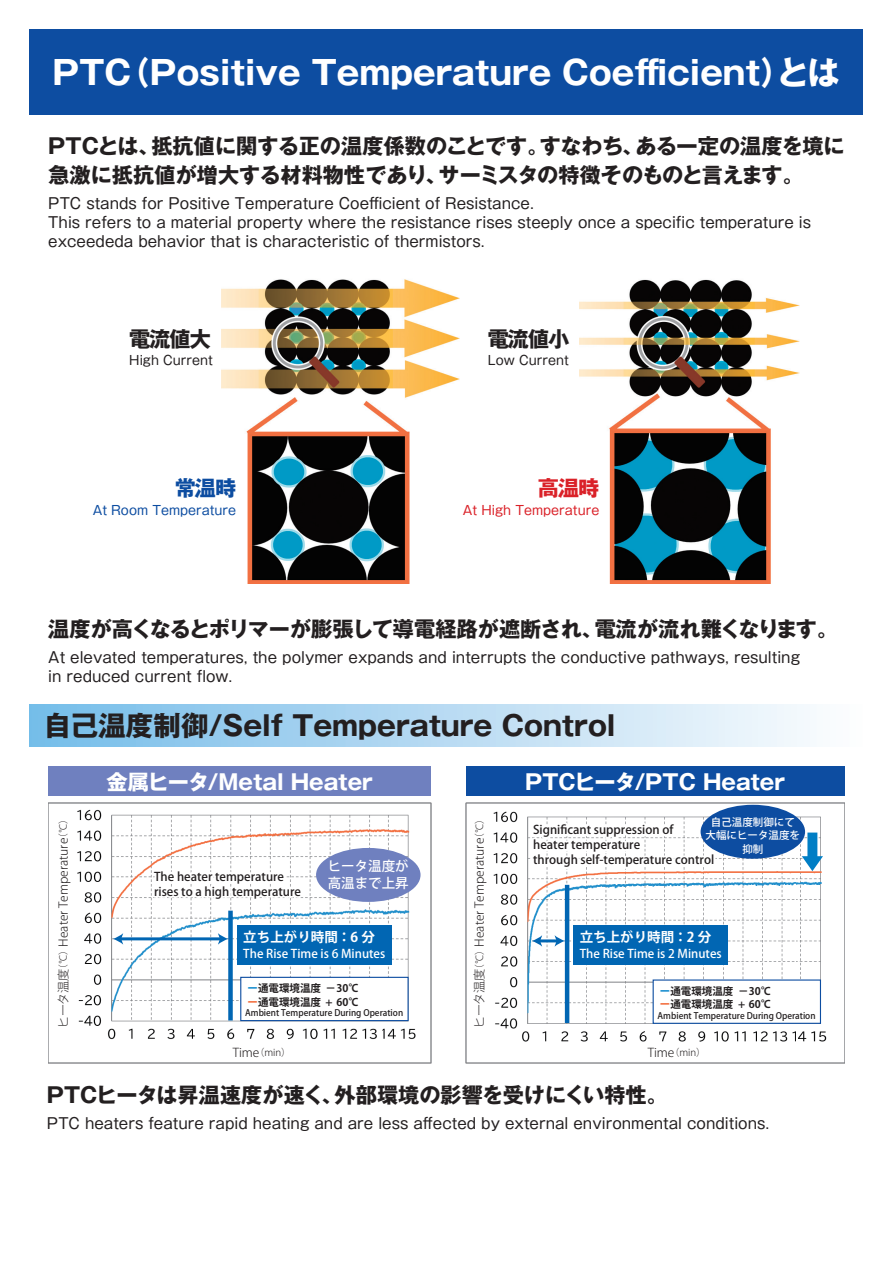
<style>
.page{position:relative;width:893px;height:1263px;background:#fff}
.page>*{position:absolute;margin:0;border:0;box-sizing:border-box;transform-origin:0 0}
.t1{font:700 33px "Gothic MB101 Pr 6";color:#fff}
.t2{font:700 27.6px "Gothic MB101 Pr 6";color:#231f20}
.t3{font:700 21.15px/28.7px "Gothic MB101 Pr 6";letter-spacing:-.005em;color:#231f20}
.t4{font:700 21.15px "Gothic MB101 Pr 6";color:#fff}
.t5{font:700 21.15px "Gothic MB101 Pr 6";color:#0d4da1}
.t6{font:700 21.15px "Gothic MB101 Pr 6";color:#da2128}
.t7{font:15px/19px "Gothic MB101 Pr 6";color:#231f20}
.t8{font:700 13.5px "Koz Go Pr 6 N";color:#fff}
.t9{font:500 13.5px/16.5px "Koz Go Pr 6 N";color:#fff}
.t10{font:12.75px "Gothic MB101 Pr 6";color:#231f20}
.t11{font:12.75px "Gothic MB101 Pr 6";color:#0d4da1}
.t12{font:12.75px "Gothic MB101 Pr 6";color:#da2128}
.t13{font:300 12.15px "Koz Go Pr 6 N";color:#231f20}
.t14{font:500 12px/15px "Koz Go Pr 6 N";color:#231f20}
.t15{font:500 12px "Koz Go Pr 6 N";color:#fff}
.t16{font:700 10.5px/13.5px "Koz Go Pr 6 N";color:#231f20}
.t17{font:500 10.5px/13.5px "Koz Go Pr 6 N";color:#fff;text-align:center}
.t18{font:300 9.75px "Koz Go Pr 6 N";color:#231f20}
.t19{font:500 9px "Koz Go Pr 6 N";color:#231f20;scale:.96 1}
.s1{font-size:9.75px}
.s2{font-weight:800;color:#1d90d0}
.s3{font-weight:800;color:#f37142}
.s4{font-size:12.15px}
</style>
<div class="page">
<div style="left:30px;top:30px;width:833px;height:85px;background:#0d4da1"></div>
<div style="left:48px;top:766px;width:383px;height:30px;background:#6f80bf"></div>
<div style="left:466px;top:766px;width:378px;height:30px;background:#0d4da1"></div>
<img style="left:466px;top:803px;width:378px;height:260px">
<img style="left:48px;top:803px;width:383px;height:260px">
<img style="left:221px;top:279px;width:238px;height:305px">
<img style="left:579px;top:279px;width:221px;height:305px">
<div style="left:316px;top:848px;width:105px;height:54px;background:#6f80bf;border-radius:50%"></div>
<div style="left:237px;top:925px;width:155px;height:39px;background:#0166b3"></div>
<div style="left:573px;top:925px;width:155px;height:39px;background:#0166b3"></div>
<div style="left:240px;top:977px;width:169px;height:44px;background:#fff;border:1px solid #0d4da1"></div>
<div style="left:653px;top:979px;width:168px;height:45px;background:#fff;border:1px solid #0d4da1"></div>
<div style="left:701px;top:805px;width:104px;height:54px;background:#0d4da1;border-radius:50%"></div>
<div style="left:228px;top:911px;width:5px;height:109px;background:#0166b3"></div>
<hr style="left:565px;top:885px;width:4px;height:138px;background:#0166b3">
<hr style="left:120px;top:937px;width:101px;height:3px;background:#0166b3">
<svg style="left:113px;top:933px;width:10px;height:11px"></svg>
<svg style="left:218px;top:933px;width:10px;height:11px"></svg>
<hr style="left:539px;top:939px;width:19px;height:3px;background:#0166b3">
<svg style="left:532px;top:935px;width:10px;height:12px"></svg>
<svg style="left:555px;top:935px;width:10px;height:12px"></svg>
<svg style="left:150px;top:813px;width:155px;height:101px"></svg>
<svg style="left:529px;top:802px;width:186px;height:81px"></svg>
<svg style="left:802px;top:832px;width:21px;height:39px"></svg>
<h1 class="t1" style="left:53px;top:45px;width:789px">PTC（Positive Temperature Coefficient）とは</h1>
<h3 class="t3" style="left:48px;top:131px;width:798px">PTCとは、抵抗値に関する正の温度係数のことです。すなわち、ある一定の温度を境に急激に抵抗値が増大する材料物性であり、サーミスタの特徴そのものと言えます。</h3>
<p class="t7" style="left:48px;top:193px;width:764px">PTC stands for Positive Temperature Coefficient of Resistance.<br>This refers to a material property where the resistance rises steeply once a specific temperature is exceededa behavior that is characteristic of thermistors.</p>
<h3 class="t3" style="left:129px;top:324px;width:83px">電流値大</h3>
<p class="t10" style="left:129px;top:350px;width:85px">High Current</p>
<h3 class="t5" style="left:175px;top:470px;width:63px">常温時</h3>
<p class="t11" style="left:93px;top:499px;width:145px">At Room Temperature</p>
<h3 class="t3" style="left:488px;top:324px;width:83px">電流値小</h3>
<p class="t10" style="left:488px;top:350px;width:83px">Low Current</p>
<h3 class="t6" style="left:538px;top:470px;width:63px">高温時</h3>
<p class="t12" style="left:463px;top:499px;width:138px">At High Temperature</p>
<h3 class="t3" style="left:48px;top:614px;width:791px">温度が高くなるとポリマーが膨張して導電経路が遮断され、電流が流れ難くなります。</h3>
<p class="t7" style="left:48px;top:647px;width:753px">At elevated temperatures, the polymer expands and interrupts the conductive pathways, resulting in reduced current flow.</p>
<h2 class="t2" style="left:44px;top:703px;width:573px">自己温度制御/Self Temperature Control</h2>
<h3 class="t4" style="left:107px;top:764px;width:268px">金属ヒータ/Metal Heater</h3>
<h3 class="t4" style="left:525px;top:764px;width:261px">PTCヒータ/PTC Heater</h3>
<p class="t13" style="left:57px;top:1027px;width:215px;rotate:-90deg">ヒータ温度<span class="s1">（℃）</span>Heater Temperature<span class="s1">（℃）</span></p>
<p class="t14" style="left:154px;top:869px;width:148px">The heater temperature rises to a high temperature</p>
<p class="t9" style="left:328px;top:858px;width:82px">ヒータ温度が高温まで上昇</p>
<p class="t8" style="left:243px;top:929px;width:133px">立ち上がり時間 ： 6 分</p>
<p class="t15" style="left:243px;top:947px;width:143px">The Rise Time is 6 Minutes</p>
<p class="t16" style="left:248px;top:982px;width:113px"><span class="s2">ー</span>通電環境温度 － 30℃<span class="s3">ー</span>通電環境温度 + 60℃</p>
<p class="t19" style="left:245px;top:1008px;width:166px">Ambient Temperature During Operation</p>
<p class="t13" style="left:473px;top:1027px;width:215px;rotate:-90deg">ヒータ温度<span class="s1">（℃）</span>Heater Temperature<span class="s1">（℃）</span></p>
<p class="t17" style="left:706px;top:815px;width:96px">自己温度制御にて大幅にヒータ温度を抑制</p>
<p class="t14" style="left:533px;top:823px;width:183px">Significant suppression of<br>heater temperature<br>through self-temperature control</p>
<p class="t8" style="left:580px;top:929px;width:133px">立ち上がり時間 ： 2 分</p>
<p class="t15" style="left:580px;top:947px;width:143px">The Rise Time is 2 Minutes</p>
<p class="t16" style="left:660px;top:984px;width:113px"><span class="s2">ー</span>通電環境温度 － 30℃<span class="s3">ー</span>通電環境温度 + 60℃</p>
<p class="t19" style="left:658px;top:1010px;width:166px">Ambient Temperature During Operation</p>
<p class="t18" style="left:233px;top:1047px;width:60px"><span class="s4">Time</span>（min）</p>
<p class="t18" style="left:648px;top:1047px;width:60px"><span class="s4">Time</span>（min）</p>
<h3 class="t3" style="left:47px;top:1079px;width:623px">PTCヒータは昇温速度が速く、外部環境の影響を受けにくい特性。</h3>
<p class="t7" style="left:47px;top:1112px;width:724px">PTC heaters feature rapid heating and are less affected by external environmental conditions.</p>
</div>
